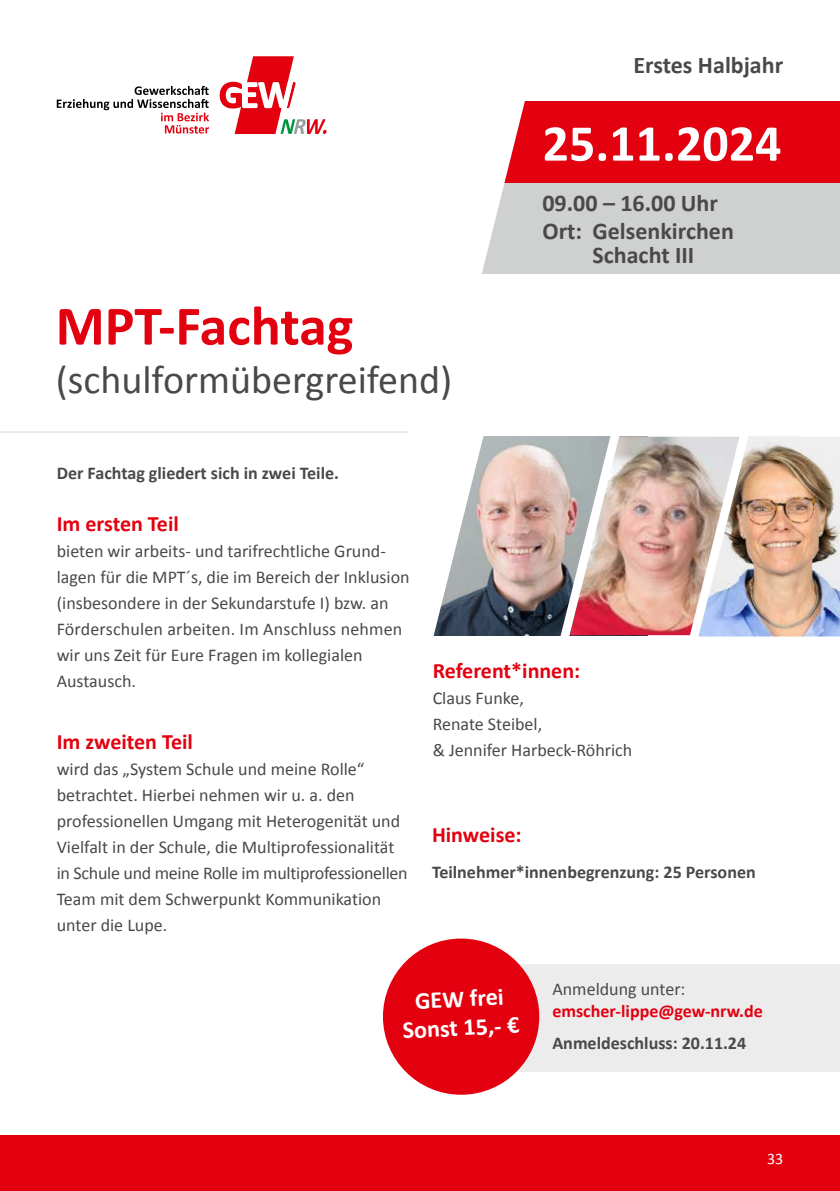
<style>
.page{position:relative;width:840px;height:1191px;background:#fff}
.page>*{position:absolute;margin:0;border:0;box-sizing:border-box;transform-origin:0 0}
.t1{font:700 56px "Calibri";color:#e3000f}
.t2{font:700 52px "Calibri";color:#fff}
.t3{font:40px "Calibri";color:#494948}
.t4{font:700 24.2px/28.6px "Calibri";color:#fff;text-align:center}
.t5{font:700 24px/28px "Calibri";color:#494948}
.t6{font:700 22px "Calibri";color:#e3000f}
.t7{font:18px/26px "Calibri";color:#494948}
.t8{font:700 18px "Calibri";color:#494948}
.t9{font:700 18px "Calibri";color:#e3000f}
.t10{font:16px "Calibri";color:#fff}
</style>
<div class="page">
<img style="left:494px;top:437px;width:48px;height:198px">
<img style="left:635px;top:437px;width:37px;height:198px">
<img style="left:764px;top:437px;width:75px;height:199px">
<img style="left:542px;top:436px;width:93px;height:200px">
<img style="left:672px;top:436px;width:92px;height:201px">
<svg style="left:408px;top:431px;width:86px;height:205px"></svg>
<div style="left:0;top:1135px;width:839px;height:56px;background:#e3000f"></div>
<div style="left:417px;top:183px;width:422px;height:91px;background:#cfd0d0"></div>
<div style="left:418px;top:102px;width:421px;height:81px;background:#e3000f"></div>
<svg style="left:417px;top:101px;width:132px;height:173px;fill:#fff"></svg>
<hr style="left:0;top:431px;width:408px;height:2px;background:#ececed">
<svg style="left:219px;top:56px;width:107px;height:78px"></svg>
<svg style="left:57px;top:86px;width:152px;height:48px"></svg>
<div style="left:516px;top:964px;width:323px;height:108px;background:#ececed"></div>
<div style="left:383px;top:938px;width:156px;height:156px;background:#e3000f;border-radius:50%"></div>
<h3 class="t5" style="left:633px;top:50px;width:151px">Erstes Halbjahr</h3>
<h2 class="t2" style="left:542px;top:107px;width:240px">25.11.2024</h2>
<h1 class="t1" style="left:56px;top:286px;width:299px">MPT-Fachtag</h1>
<h3 class="t3" style="left:56px;top:351px;width:398px">(schulformübergreifend)</h3>
<h3 class="t5" style="left:542px;top:188px;width:193px">09.00 – 16.00 Uhr<br>Ort: Gelsenkirchen</h3>
<h3 class="t5" style="left:592px;top:240px;width:103px">Schacht III</h3>
<p class="t8" style="left:57px;top:460px;width:283px">Der Fachtag gliedert sich in zwei Teile.</p>
<p class="t6" style="left:57px;top:508px;width:123px">Im ersten Teil</p>
<p class="t7" style="left:57px;top:537px;width:354px">bieten wir arbeits- und tarifrechtliche Grund&shy;lagen für die MPT´s, die im Bereich der Inklusion (insbesondere in der Sekundarstufe I) bzw. an Förderschulen arbeiten. Im Anschluss nehmen wir uns Zeit für Eure Fragen im kollegialen Austausch.</p>
<p class="t6" style="left:57px;top:726px;width:138px">Im zweiten Teil</p>
<p class="t7" style="left:57px;top:755px;width:352px">wird das „System Schule und meine Rolle“ betrachtet. Hierbei nehmen wir u. a. den professionellen Umgang mit Heterogenität und Vielfalt in der Schule, die Multiprofessionalität in Schule und meine Rolle im multiprofessionellen Team mit dem Schwerpunkt Kommunikation unter die Lupe.</p>
<p class="t6" style="left:432px;top:655px;width:149px">Referent*innen:</p>
<p class="t7" style="left:432px;top:685px;width:201px">Claus Funke,<br>Renate Steibel,<br>&amp; Jennifer Harbeck-Röhrich</p>
<p class="t6" style="left:432px;top:819px;width:91px">Hinweise:</p>
<p class="t8" style="left:432px;top:859px;width:325px">Teilnehmer*innenbegrenzung: 25 Personen</p>
<h3 class="t4" style="left:400px;top:986px;width:118px;rotate:-3deg">GEW frei<br>Sonst 15,- €</h3>
<p class="t7" style="left:552px;top:975px;width:134px">Anmeldung unter:</p>
<p class="t9" style="left:552px;top:998px;width:212px">emscher-lippe@gew-nrw.de</p>
<p class="t8" style="left:552px;top:1030px;width:195px">Anmeldeschluss: 20.11.24</p>
<p class="t10" style="left:766px;top:1147px;width:18px">33</p>
</div>
